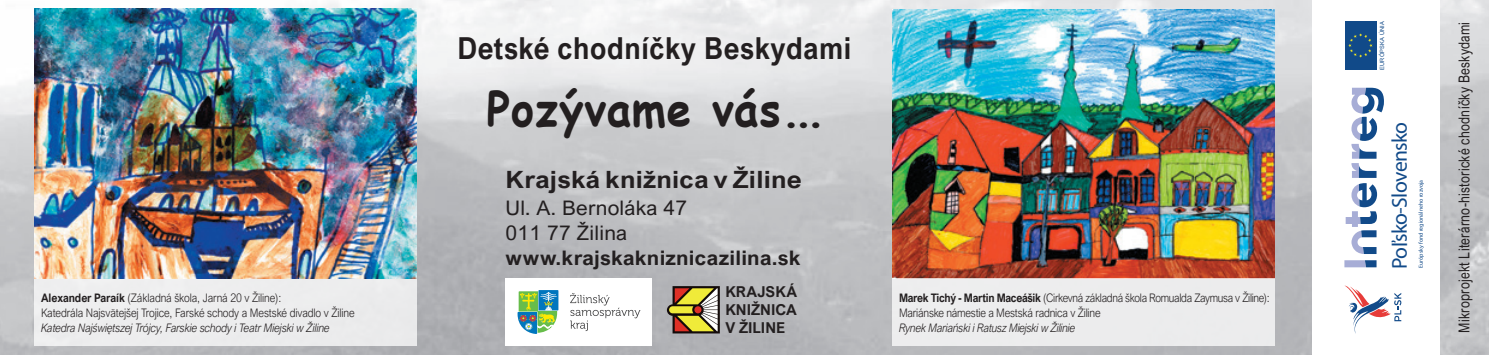
<style>
.page{position:relative;width:1489px;height:355px;background:#fff}
.page>*{position:absolute;margin:0;border:0;box-sizing:border-box;transform-origin:0 0}
.t1{font:700 46.75px "Comic Sans MS";letter-spacing:.02em;color:#231f20;scale:.94 1}
.t2{font:700 30.25px "Arial Nova";letter-spacing:.02em;color:#231f20;scale:.91 1}
.t3{font:700 23.75px "Arial Nova";letter-spacing:.01em;color:#231f20;scale:1.1 1}
.t4{font:21.5px "Montserrat";letter-spacing:-.025em;color:#114a89}
.t5{font:700 20px "Arial Nova";letter-spacing:.01em;color:#231f20;scale:1.05 1}
.t6{font:20px "Arial Nova";letter-spacing:.01em;color:#231f20;scale:1.05 1}
.t7{font:15px "Arial Nova";letter-spacing:.02em;color:#231f20;scale:.82 1}
.t8{font:700 15px "Arial Nova";color:#231f20}
.t9{font:300 11.75px "Arial Nova";letter-spacing:-.02em;color:#231f20;scale:.9 1}
.t10{font:italic 300 11.75px "Arial Nova";letter-spacing:-.015em;color:#231f20;scale:.9 1}
.t11{font:300 11.75px "Arial Nova";letter-spacing:-.02em;color:#231f20;scale:.89 1}
.t12{font:5.75px "Montserrat";color:#114a89}
.t13{font:5.75px "Arial";letter-spacing:.025em;color:#114a89}
.s1{font-weight:700}
.s2{font-family:"Myriad Pro"}
</style>
<div class="page">
<img style="left:0;top:0;width:1488px;height:354px">
<div style="left:34px;top:278px;width:383px;height:67px;background:#ededee"></div>
<img style="left:34px;top:9px;width:383px;height:269px">
<img style="left:892px;top:9px;width:382px;height:269px">
<div style="left:1311px;top:0;width:128px;height:354px;background:#fff"></div>
<div style="left:505px;top:278px;width:147px;height:67px;background:#fff"></div>
<svg style="left:517px;top:290px;width:41px;height:43px"></svg>
<svg style="left:570px;top:293px;width:70px;height:37px"></svg>
<svg style="left:667px;top:286px;width:52px;height:47px"></svg>
<div style="left:1344px;top:21px;width:32px;height:48px;background:#114a89"></div>
<svg style="left:1344px;top:260px;width:32px;height:7px"></svg>
<svg style="left:1345px;top:88px;width:38px;height:166px"></svg>
<svg style="left:1348px;top:33px;width:24px;height:25px"></svg>
<svg style="left:1344px;top:285px;width:57px;height:48px"></svg>
<div style="left:891px;top:278px;width:383px;height:67px;background:#ececed"></div>
<p class="t9" style="left:41px;top:290px;width:268px"><span class="s1">Alexander Paraík</span> (Základná škola, Jarná 20 v Žiline):</p>
<p class="t9" style="left:41px;top:305px;width:350px">Katedrála Najsvätejšej Trojice, Farské schody a Mestské divadlo v Žiline</p>
<p class="t10" style="left:41px;top:320px;width:322px">Katedra Najświętszej Trójcy, Farskie schody i Teatr Miejski w Žiline</p>
<p class="t2" style="left:457px;top:31px;width:434px">Detské chodníčky Beskydami</p>
<p class="t1" style="left:487px;top:75px;width:362px">Pozývame vás...</p>
<p class="t3" style="left:505px;top:165px;width:271px">Krajská knižnica v Žiline</p>
<p class="t6" style="left:505px;top:196px;width:174px">Ul. A. Bernoláka 47</p>
<p class="t6" style="left:505px;top:221px;width:117px">011 77 Žilina</p>
<p class="t5" style="left:505px;top:246px;width:282px">www.krajskakniznicazilina.sk</p>
<p class="t8" style="left:725px;top:282px;width:73px">KRAJSKÁ</p>
<p class="t8" style="left:725px;top:300px;width:73px">KNIŽNICA</p>
<p class="t8" style="left:725px;top:318px;width:61px">V ŽILINE</p>
<p class="t11" style="left:899px;top:290px;width:418px"><span class="s1">Marek Tichý - Martin Maceášik</span> (Cirkevná základná škola Romualda Zaymusa v Žiline):</p>
<p class="t9" style="left:899px;top:305px;width:225px">Mariánske námestie a Mestská radnica v Žiline</p>
<p class="t10" style="left:899px;top:320px;width:197px">Rynek Mariański i Ratusz Miejski w Žilinie</p>
<p class="t13" style="left:1377px;top:70px;width:50px;rotate:-90deg">EURÓPSKA ÚNIA</p>
<p class="t4" style="left:1385px;top:269px;width:149px;rotate:-90deg">Po<span class="s2">ľ</span>sko-Slovensko</p>
<p class="t12" style="left:1416px;top:267px;width:89px;rotate:-90deg">Európsky fond regionálneho rozvoja</p>
<p class="t7" style="left:1455px;top:332px;width:380px;rotate:-90deg">Mikroprojekt Literárno-historické chodníčky Beskydami</p>
</div>
